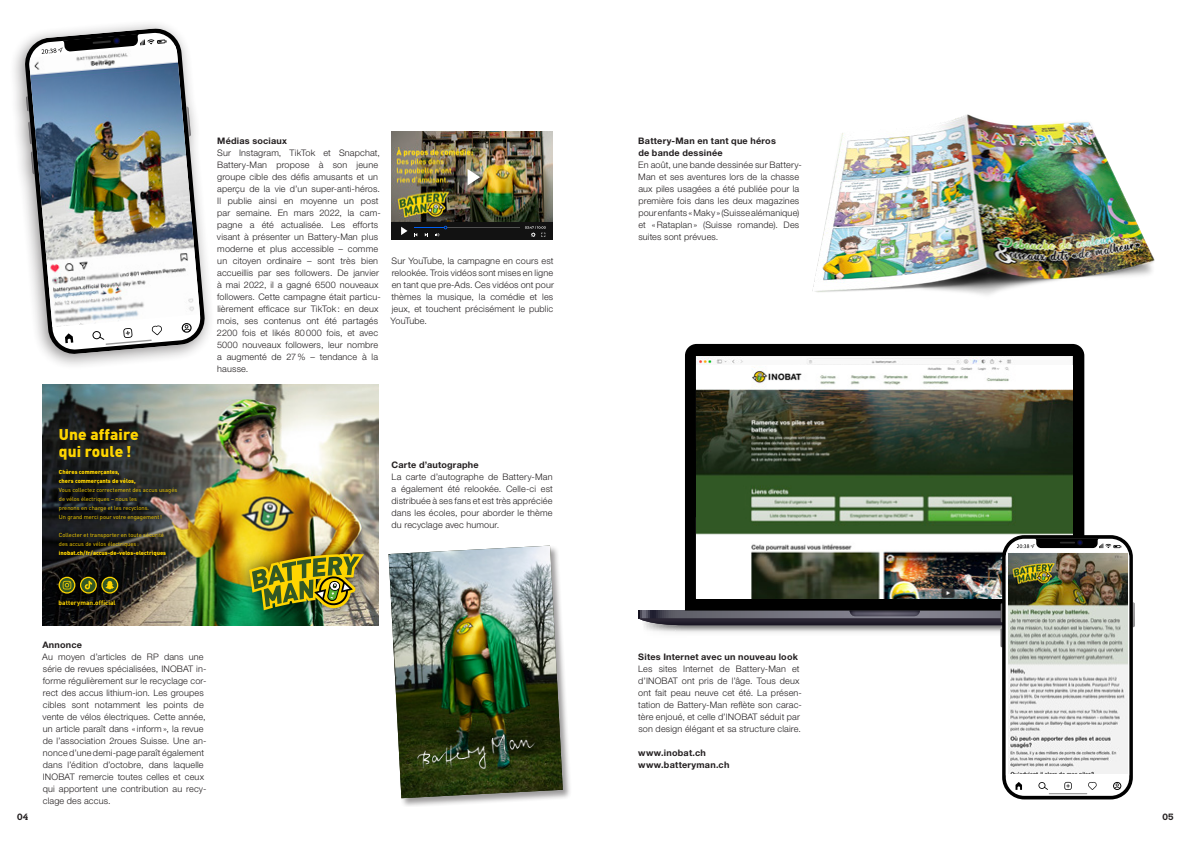
<style>
.page{position:relative;width:1191px;height:842px;background:#fff}
.page>*{position:absolute;margin:0;border:0;box-sizing:border-box;transform-origin:0 0}
.t1{font:900 15.4px/16.6px "DIN Pro";letter-spacing:.01em;color:#ffd500}
.t2{font:300 9px/12px "Helvetica Neue LT Std";letter-spacing:.015em;color:#231f20}
.t3{font:700 9px/12px "Helvetica Neue LT Std";letter-spacing:.025em;color:#231f20}
.t4{font:700 9px "Calvert MT Std";color:#231f20}
.t5{font:700 6.4px "DIN Pro";letter-spacing:.01em;color:#ffd500}
.t6{font:5.8px/9px "DIN Pro";color:#ffd500}
.s1{font-weight:900}
</style>
<div class="page">
<img style="left:43px;top:384px;width:335px;height:241px">
<div style="left:232px;top:536px;width:146px;height:89px;background:#000;opacity:.75"></div>
<img style="left:249px;top:554px;width:115px;height:56px">
<svg style="left:43px;top:560px;width:92px;height:62px;background:#191714"></svg>
<svg style="left:59px;top:577px;width:16px;height:17px"></svg>
<svg style="left:60px;top:578px;width:14px;height:14px"></svg>
<svg style="left:80px;top:577px;width:17px;height:17px"></svg>
<svg style="left:81px;top:578px;width:15px;height:14px"></svg>
<svg style="left:101px;top:577px;width:17px;height:17px"></svg>
<svg style="left:103px;top:578px;width:14px;height:14px"></svg>
<svg style="left:53px;top:464px;width:129px;height:97px;background:#292828"></svg>
<svg style="left:685px;top:344px;width:399px;height:191px;background:#1c1d1c"></svg>
<img style="left:696px;top:366px;width:376px;height:169px">
<svg style="left:1131px;top:602px;width:3px;height:25px"></svg>
<svg style="left:638px;top:535px;width:494px;height:264px"></svg>
<hr style="left:1048px;top:793px;width:39px;height:1px;background:#989898">
<img style="left:1005px;top:552px;width:124px;height:223px">
<svg style="left:1006px;top:554px;width:122px;height:221px"></svg>
<img style="left:1008px;top:554px;width:119px;height:219px">
<div style="left:387px;top:544px;width:185px;height:263px;background:#231f20;opacity:.45"></div>
<img style="left:388px;top:546px;width:175px;height:252px">
<img style="left:413px;top:731px;width:78px;height:45px">
<img style="left:486px;top:727px;width:54px;height:46px">
<img style="left:391px;top:132px;width:162px;height:90px">
<div style="left:391px;top:222px;width:162px;height:17px;background:#121212"></div>
<svg style="left:401px;top:227px;width:6px;height:8px"></svg>
<hr style="left:414px;top:227px;width:106px;height:1px;background:#525252">
<hr style="left:414px;top:227px;width:31px;height:1px;background:#0060f4">
<svg style="left:435px;top:226px;width:12px;height:10px"></svg>
<svg style="left:525px;top:226px;width:21px;height:11px"></svg>
<svg style="left:457px;top:162px;width:30px;height:30px"></svg>
<svg style="left:467px;top:169px;width:13px;height:16px"></svg>
<div style="left:9px;top:18px;width:206px;height:352px;background:#231f20;opacity:.5"></div>
<svg style="left:25px;top:28px;width:180px;height:326px"></svg>
<svg style="left:29px;top:33px;width:172px;height:317px"></svg>
<svg style="left:41px;top:34px;width:126px;height:11px"></svg>
<svg style="left:65px;top:333px;width:8px;height:10px"></svg>
<svg style="left:181px;top:327px;width:11px;height:6px"></svg>
<svg style="left:92px;top:327px;width:70px;height:18px"></svg>
<img style="left:29px;top:45px;width:171px;height:282px">
<img style="left:750px;top:114px;width:405px;height:269px">
<p class="t3" style="left:217px;top:135px;width:71px">Médias sociaux</p>
<p class="t2" style="left:217px;top:147px;width:165px">Sur Instagram, TikTok et Snapchat, Battery-Man propose à son jeune groupe cible des défis amusants et un aperçu de la vie d’un super-anti-héros.<br>Il publie ainsi en moyenne un post par semaine. En mars 2022, la cam&shy;pagne a été actualisée. Les efforts visant à présenter un Battery-Man plus moderne et plus accessible – comme un citoyen ordinaire – sont très bien accueillis par ses followers. De janvier à mai 2022, il a gagné 6500 nouveaux followers. Cette campagne était particu&shy;lièrement efficace sur TikTok : en deux mois, ses contenus ont été partagés 2200 fois et likés 80000 fois, et avec 5000 nouveaux followers, leur nombre a augmenté de 27% – tendance à la hausse.</p>
<p class="t2" style="left:390px;top:255px;width:165px;text-align:justify">Sur YouTube, la campagne en cours est relookée. Trois vidéos sont mises en ligne en tant que pre-Ads. Ces vidéos ont pour thèmes la musique, la comédie et les jeux, et touchent précisément le public YouTube.</p>
<p class="t1" style="left:59px;top:424px;width:81px">Une affaire qui roule !</p>
<p class="t6" style="left:59px;top:467px;width:120px"><span class="s1">Chères commerçantes,<br>chers commerçants de vélos,<br></span>Vous collectez correctement des accus usagés de vélos électriques – nous les<br>prenons en charge et les recyclons.<br>Un grand merci pour votre engagement!</p>
<p class="t6" style="left:59px;top:530px;width:109px">Collecter et transporter en toute sécurité des accus de vélos électriques : <span class="s1">inobat.ch/fr/accus-de-velos-electriques</span></p>
<p class="t5" style="left:59px;top:597px;width:59px">batteryman.official</p>
<p class="t3" style="left:42px;top:639px;width:41px">Annonce</p>
<p class="t2" style="left:42px;top:651px;width:166px">Au moyen d’articles de RP dans une série de revues spécialisées, INOBAT in&shy;forme régulièrement sur le recyclage cor&shy;rect des accus lithium-ion. Les groupes cibles sont notamment les points de vente de vélos électriques. Cette année, un article paraît dans « inform», la revue de l’association 2roues Suisse. Une an&shy;nonce d’une demi-page paraît également dans l’édition d’octobre, dans laquelle INOBAT remercie toutes celles et ceux qui apportent une contribution au recy&shy;clage des accus.</p>
<p class="t3" style="left:391px;top:459px;width:89px">Carte d’autographe</p>
<p class="t2" style="left:391px;top:471px;width:163px;text-align:justify">La carte d’autographe de Battery-Man a également été relookée. Celle-ci est distribuée à ses fans et est très appréciée dans les écoles, pour aborder le thème du recyclage avec humour.</p>
<p class="t3" style="left:638px;top:135px;width:139px">Battery-Man en tant que héros de bande dessinée</p>
<p class="t2" style="left:638px;top:159px;width:165px">En août, une bande dessinée sur Battery-Man et ses aventures lors de la chasse aux piles usagées a été publiée pour la première fois dans les deux magazines pour enfants «Maky » (Suisse alémanique) et «Rataplan » (Suisse romande). Des suites sont prévues.</p>
<p class="t3" style="left:638px;top:651px;width:161px">Sites Internet avec un nouveau look</p>
<p class="t2" style="left:638px;top:663px;width:165px">Les sites Internet de Battery-Man et d’INOBAT ont pris de l’âge. Tous deux ont fait peau neuve cet été. La présen&shy;tation de Battery-Man reflète son carac&shy;tère enjoué, et celle d’INOBAT séduit par son design élégant et sa structure claire.</p>
<p class="t3" style="left:638px;top:747px;width:69px">www.inobat.ch</p>
<p class="t3" style="left:638px;top:759px;width:93px">www.batteryman.ch</p>
<p class="t4" style="left:17px;top:811px;width:13px">04</p>
<p class="t4" style="left:1162px;top:811px;width:13px">05</p>
</div>
